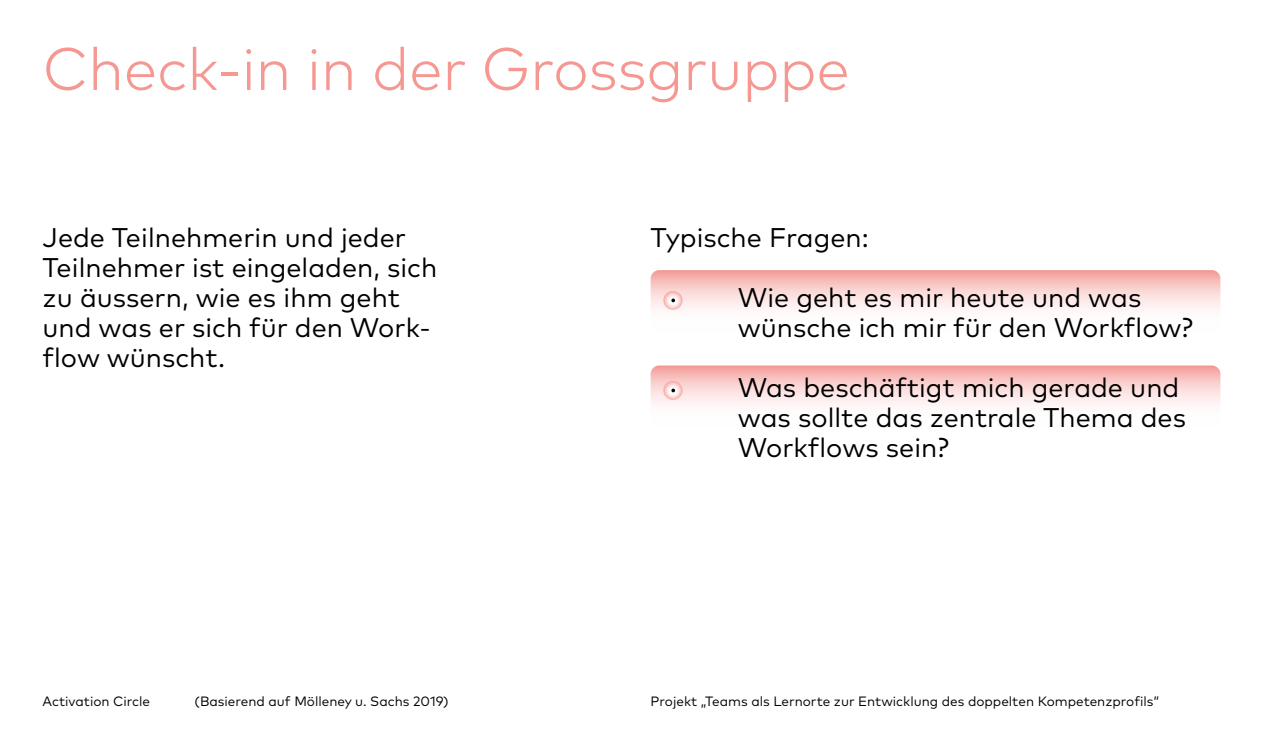
<style>
.page{position:relative;width:1263px;height:749px;background:#fff}
.page>*{position:absolute;margin:0;border:0;box-sizing:border-box;transform-origin:0 0}
.t1{font:300 60px "Mark OT";letter-spacing:-.005em;color:#f69892}
.t2{font:27px/30px "Mark";color:#000}
.t3{font:13.5px "Mark OT";color:#000}
</style>
<div class="page">
<svg style="left:651px;top:270px;width:569px;height:75px"></svg>
<svg style="left:651px;top:365px;width:569px;height:76px"></svg>
<hr style="left:663px;top:299px;width:75px;height:4px;background:#fceae9">
<svg style="left:650px;top:278px;width:45px;height:36px"></svg>
<svg style="left:671px;top:298px;width:4px;height:4px"></svg>
<hr style="left:663px;top:389px;width:75px;height:4px;background:#fbe1e0">
<svg style="left:650px;top:368px;width:45px;height:36px"></svg>
<svg style="left:671px;top:388px;width:4px;height:4px"></svg>
<h1 class="t1" style="left:43px;top:33px;width:809px">Check-in in der Grossgruppe</h1>
<p class="t2" style="left:43px;top:222px;width:396px">Jede Teilnehmerin und jeder<br>Teilnehmer ist eingeladen, sich zu äussern, wie es ihm geht und was er sich für den Work&shy;flow wünscht.</p>
<p class="t2" style="left:651px;top:222px;width:220px">Typische Fragen:</p>
<p class="t2" style="left:738px;top:282px;width:457px">Wie geht es mir heute und was wünsche ich mir für den Workflow?</p>
<p class="t2" style="left:738px;top:372px;width:450px">Was beschäftigt mich gerade und was sollte das zentrale Thema des<br>Workflows sein?</p>
<p class="t3" style="left:43px;top:693px;width:109px">Activation Circle</p>
<p class="t3" style="left:195px;top:693px;width:256px">(Basierend auf Mölleney u. Sachs 2019)</p>
<p class="t3" style="left:651px;top:693px;width:510px">Projekt „Teams als Lernorte zur Entwicklung des doppelten Kompetenzprofils“</p>
</div>
